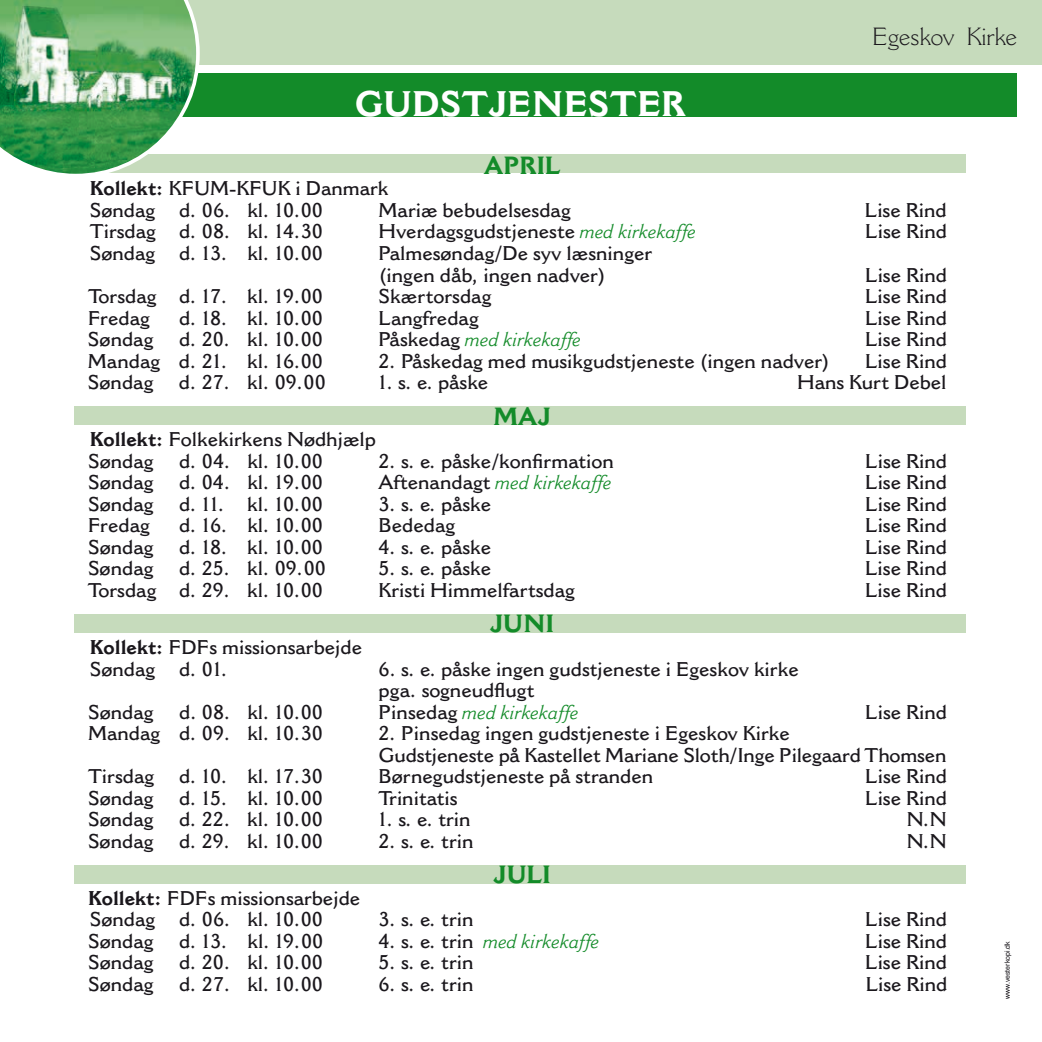
<style>
.page{position:relative;width:1042px;height:1042px;background:#fff}
.page>*{position:absolute;margin:0;border:0;box-sizing:border-box;transform-origin:0 0}
.t1{font:700 35px "Cantoria MT Std";color:#fff}
.t2{font:700 24.5px "Cantoria MT Std";color:#138b29}
.t3{font:300 24.5px "Cantoria MT Std";color:#1a171c}
.t4{font:600 19.6px/21.5px "Cantoria MT Std";color:#1a171c}
.t5{font:italic 19.6px "Cantoria MT Std";color:#138b29}
.t6{font:7px "Helvetica";color:#1a171c}
.s1{font-weight:700}
.s2{font-weight:400;font-style:italic;color:#138b29}
.s3{font-weight:600;font-style:normal;color:#1a171c}
</style>
<div class="page">
<div style="left:74px;top:865px;width:892px;height:18px;background:#c6dbbc"></div>
<div style="left:74px;top:406px;width:892px;height:19px;background:#c6dbbc"></div>
<div style="left:74px;top:614px;width:892px;height:19px;background:#c6dbbc"></div>
<div style="left:74px;top:155px;width:892px;height:18px;background:#c6dbbc"></div>
<div style="left:25px;top:73px;width:992px;height:43px;background:#138b29"></div>
<div style="left:0;top:0;width:1042px;height:64px;background:#c6dbbc"></div>
<svg style="left:0;top:0;width:200px;height:174px;background:#6eb179"></svg>
<p class="t3" style="left:872px;top:22px;width:146px">Egeskov Kirke</p>
<h1 class="t1" style="left:355px;top:83px;width:333px">GUDSTJENESTER</h1>
<p class="t2" style="left:484px;top:151px;width:79px">APRIL</p>
<p class="t4" style="left:90px;top:178px;width:300px"><span class="s1">Kollekt:</span> KFUM-KFUK i Danmark<br>Søndag d. 06. kl. 10.00</p>
<p class="t4" style="left:379px;top:199px;width:194px">Mariæ bebudelsesdag</p>
<p class="t4" style="left:865px;top:199px;width:83px">Lise Rind</p>
<p class="t4" style="left:90px;top:221px;width:235px">Tirsdag d. 08. kl. 14.30</p>
<p class="t4" style="left:379px;top:221px;width:319px">Hverdagsgudstjeneste <span class="s2">med kirkekaffe</span></p>
<p class="t4" style="left:865px;top:221px;width:83px">Lise Rind</p>
<p class="t4" style="left:90px;top:242px;width:235px">Søndag d. 13. kl. 10.00</p>
<p class="t4" style="left:379px;top:242px;width:275px">Palmesøndag/De syv læsninger (ingen dåb, ingen nadver)</p>
<p class="t4" style="left:865px;top:264px;width:83px">Lise Rind</p>
<p class="t4" style="left:88px;top:285px;width:236px">Torsdag d. 17. kl. 19.00</p>
<p class="t4" style="left:378px;top:285px;width:114px">Skærtorsdag</p>
<p class="t4" style="left:865px;top:285px;width:83px">Lise Rind</p>
<p class="t4" style="left:88px;top:307px;width:63px">Fredag</p>
<p class="t4" style="left:179px;top:307px;width:145px">d. 18. kl. 10.00</p>
<p class="t4" style="left:378px;top:307px;width:102px">Langfredag</p>
<p class="t4" style="left:865px;top:307px;width:83px">Lise Rind</p>
<p class="t4" style="left:88px;top:328px;width:67px">Søndag</p>
<p class="t4" style="left:179px;top:328px;width:145px">d. 20. kl. 10.00</p>
<p class="t5" style="left:378px;top:327px;width:204px"><span class="s3">Påskedag</span> med kirkekaffe</p>
<p class="t4" style="left:865px;top:328px;width:83px">Lise Rind</p>
<p class="t4" style="left:88px;top:350px;width:236px">Mandag d. 21. kl. 16.00</p>
<p class="t4" style="left:378px;top:350px;width:453px">2. Påskedag med musikgudstjeneste (ingen nadver)</p>
<p class="t4" style="left:865px;top:350px;width:83px">Lise Rind</p>
<p class="t4" style="left:88px;top:371px;width:67px">Søndag</p>
<p class="t4" style="left:179px;top:371px;width:148px">d. 27. kl. 09.00</p>
<p class="t4" style="left:378px;top:371px;width:111px">1. s. e. påske</p>
<p class="t4" style="left:797px;top:371px;width:151px">Hans Kurt Debel</p>
<p class="t2" style="left:493px;top:401px;width:59px">MAJ</p>
<p class="t4" style="left:88px;top:428px;width:290px"><span class="s1">Kollekt:</span> Folkekirkens Nødhjælp<br>Søndag</p>
<p class="t4" style="left:179px;top:450px;width:145px">d. 04. kl. 10.00</p>
<p class="t4" style="left:379px;top:450px;width:237px">2. s. e. påske/konfirmation</p>
<p class="t4" style="left:865px;top:450px;width:83px">Lise Rind</p>
<p class="t4" style="left:88px;top:472px;width:67px">Søndag</p>
<p class="t4" style="left:179px;top:472px;width:145px">d. 04. kl. 19.00</p>
<p class="t5" style="left:379px;top:471px;width:235px"><span class="s3">Aftenandagt</span> med kirkekaffe</p>
<p class="t4" style="left:865px;top:472px;width:83px">Lise Rind</p>
<p class="t4" style="left:88px;top:493px;width:67px">Søndag</p>
<p class="t4" style="left:179px;top:493px;width:145px">d. 11. kl. 10.00</p>
<p class="t4" style="left:379px;top:493px;width:114px">3. s. e. påske</p>
<p class="t4" style="left:865px;top:493px;width:83px">Lise Rind</p>
<p class="t4" style="left:88px;top:515px;width:63px">Fredag</p>
<p class="t4" style="left:179px;top:515px;width:145px">d. 16. kl. 10.00</p>
<p class="t4" style="left:379px;top:515px;width:78px">Bededag</p>
<p class="t4" style="left:865px;top:515px;width:83px">Lise Rind</p>
<p class="t4" style="left:88px;top:536px;width:67px">Søndag</p>
<p class="t4" style="left:179px;top:536px;width:145px">d. 18. kl. 10.00</p>
<p class="t4" style="left:378px;top:536px;width:114px">4. s. e. påske</p>
<p class="t4" style="left:865px;top:536px;width:83px">Lise Rind</p>
<p class="t4" style="left:88px;top:558px;width:67px">Søndag</p>
<p class="t4" style="left:179px;top:558px;width:148px">d. 25. kl. 09.00</p>
<p class="t4" style="left:378px;top:558px;width:114px">5. s. e. påske</p>
<p class="t4" style="left:865px;top:558px;width:83px">Lise Rind</p>
<p class="t4" style="left:88px;top:579px;width:236px">Torsdag d. 29. kl. 10.00</p>
<p class="t4" style="left:378px;top:579px;width:198px">Kristi Himmelfartsdag</p>
<p class="t4" style="left:865px;top:579px;width:83px">Lise Rind</p>
<p class="t2" style="left:490px;top:609px;width:65px">JUNI</p>
<p class="t4" style="left:90px;top:636px;width:274px"><span class="s1">Kollekt:</span> FDFs missionsarbejde<br>Søndag d. 01.</p>
<p class="t4" style="left:379px;top:658px;width:421px">6. s. e. påske ingen gudstjeneste i Egeskov kirke pga. sogneudflugt</p>
<p class="t4" style="left:88px;top:701px;width:67px">Søndag</p>
<p class="t4" style="left:179px;top:701px;width:145px">d. 08. kl. 10.00</p>
<p class="t5" style="left:379px;top:700px;width:202px"><span class="s3">Pinsedag</span> med kirkekaffe</p>
<p class="t4" style="left:865px;top:701px;width:83px">Lise Rind</p>
<p class="t4" style="left:88px;top:722px;width:236px">Mandag d. 09. kl. 10.30</p>
<p class="t4" style="left:379px;top:722px;width:569px">2. Pinsedag ingen gudstjeneste i Egeskov Kirke<br>Gudstjeneste på Kastellet Mariane Sloth/Inge Pilegaard Thomsen</p>
<p class="t4" style="left:88px;top:765px;width:68px">Tirsdag</p>
<p class="t4" style="left:179px;top:765px;width:145px">d. 10. kl. 17.30</p>
<p class="t4" style="left:379px;top:765px;width:276px">Børnegudstjeneste på stranden</p>
<p class="t4" style="left:865px;top:765px;width:83px">Lise Rind</p>
<p class="t4" style="left:88px;top:787px;width:67px">Søndag</p>
<p class="t4" style="left:179px;top:787px;width:145px">d. 15. kl. 10.00</p>
<p class="t4" style="left:379px;top:787px;width:80px">Trinitatis</p>
<p class="t4" style="left:865px;top:787px;width:83px">Lise Rind</p>
<p class="t4" style="left:88px;top:808px;width:67px">Søndag</p>
<p class="t4" style="left:179px;top:808px;width:145px">d. 22. kl. 10.00</p>
<p class="t4" style="left:378px;top:808px;width:94px">1. s. e. trin</p>
<p class="t4" style="left:907px;top:808px;width:41px">N.N</p>
<p class="t4" style="left:88px;top:830px;width:67px">Søndag</p>
<p class="t4" style="left:179px;top:830px;width:145px">d. 29. kl. 10.00</p>
<p class="t4" style="left:378px;top:830px;width:96px">2. s. e. trin</p>
<p class="t4" style="left:907px;top:830px;width:41px">N.N</p>
<p class="t2" style="left:494px;top:860px;width:58px">JULI</p>
<p class="t4" style="left:88px;top:887px;width:274px"><span class="s1">Kollekt:</span> FDFs missionsarbejde<br>Søndag d. 06. kl. 10.00</p>
<p class="t4" style="left:379px;top:909px;width:96px">3. s. e. trin</p>
<p class="t4" style="left:865px;top:909px;width:83px">Lise Rind</p>
<p class="t4" style="left:88px;top:930px;width:67px">Søndag</p>
<p class="t4" style="left:179px;top:930px;width:146px">d. 13. kl. 19.00</p>
<p class="t5" style="left:379px;top:929px;width:223px"><span class="s3">4. s. e. trin</span> med kirkekaffe</p>
<p class="t4" style="left:865px;top:930px;width:83px">Lise Rind</p>
<p class="t4" style="left:88px;top:952px;width:67px">Søndag</p>
<p class="t4" style="left:179px;top:952px;width:145px">d. 20. kl. 10.00</p>
<p class="t4" style="left:379px;top:952px;width:96px">5. s. e. trin</p>
<p class="t4" style="left:865px;top:952px;width:83px">Lise Rind</p>
<p class="t4" style="left:88px;top:973px;width:67px">Søndag</p>
<p class="t4" style="left:179px;top:973px;width:145px">d. 27. kl. 10.00</p>
<p class="t4" style="left:379px;top:973px;width:96px">6. s. e. trin</p>
<p class="t4" style="left:865px;top:973px;width:83px">Lise Rind</p>
<p class="t6" style="left:1003px;top:999px;width:60px;rotate:-90deg">www.vesterkopi.dk</p>
</div>
